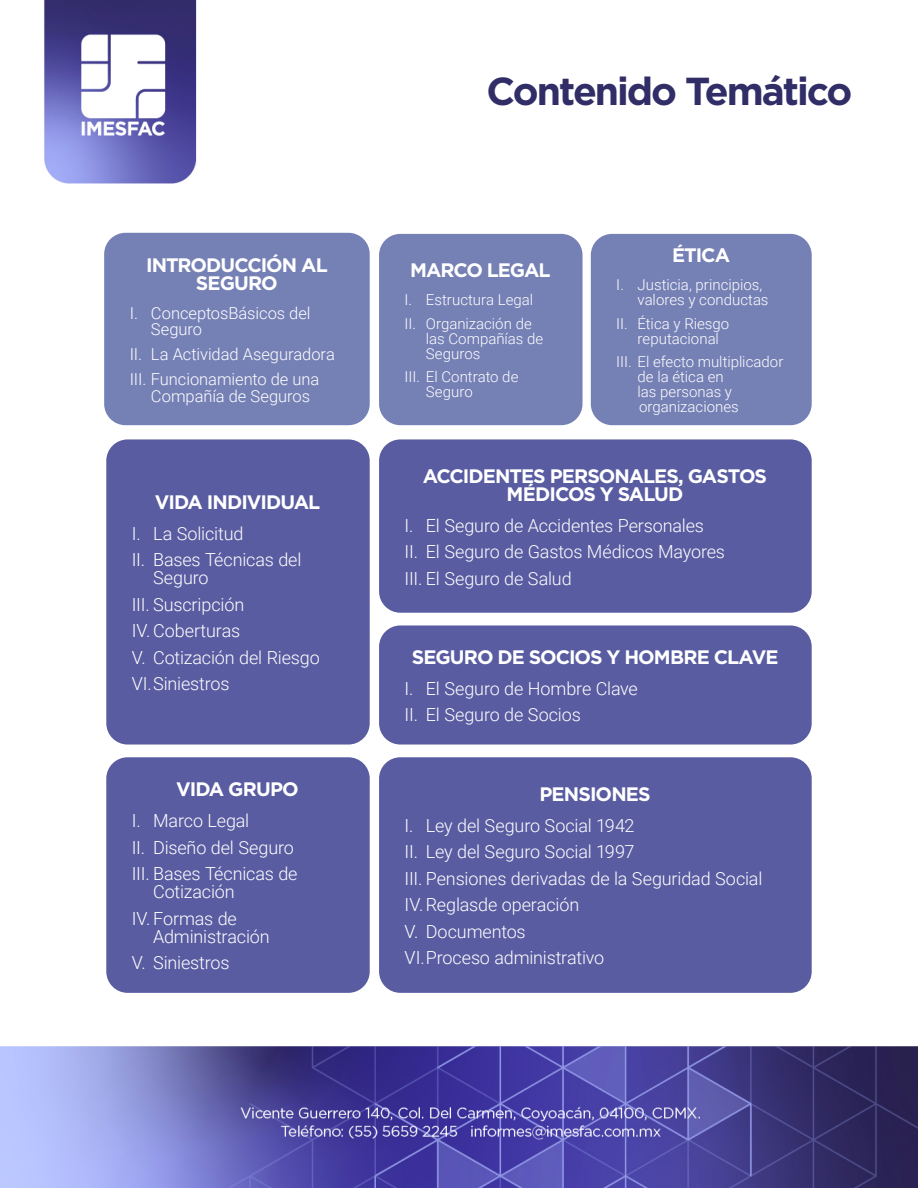
<style>
.page{position:relative;width:918px;height:1188px;background:#fff}
.page>*{position:absolute;margin:0;border:0;box-sizing:border-box;transform-origin:0 0}
.t1{font:700 39px "Gotham";letter-spacing:-.05em;color:#312d67}
.t2{font:700 19.5px/18px "Gotham";letter-spacing:-.05em;color:#fff;text-align:center}
.t3{font:300 18px/26.5px "Roboto";letter-spacing:-.01em;color:#fff}
.t4{font:300 16.5px/16.5px "Roboto";letter-spacing:-.005em;color:#fff}
.t5{font:300 15px/15px "Roboto";color:#fff}
</style>
<div class="page">
<img style="left:1px;top:0;width:917px;height:1188px">
<div style="left:104px;top:233px;width:266px;height:192px;background:#7580b5;border-radius:21px"></div>
<div style="left:106px;top:439px;width:264px;height:306px;background:#595ca1;border-radius:21px"></div>
<div style="left:106px;top:757px;width:264px;height:236px;background:#595ca1;border-radius:21px"></div>
<div style="left:379px;top:234px;width:204px;height:191px;background:#7580b5;border-radius:21px"></div>
<div style="left:591px;top:234px;width:221px;height:191px;background:#7580b5;border-radius:21px"></div>
<div style="left:379px;top:439px;width:433px;height:174px;background:#595ca1;border-radius:21px"></div>
<div style="left:379px;top:625px;width:433px;height:120px;background:#595ca1;border-radius:21px"></div>
<div style="left:379px;top:757px;width:433px;height:236px;background:#595ca1;border-radius:21px"></div>
<p class="t2" style="left:146px;top:256px;width:183px">INTRODUCCIÓN AL<br>SEGURO</p>
<p class="t4" style="left:151px;top:304px;width:161px;text-indent:-21px">I. ConceptosBásicos del<br>Seguro</p>
<p class="t4" style="left:130px;top:341px;width:207px;line-height:25px">II. La Actividad Aseguradora<br>III. Funcionamiento de una</p>
<p class="t4" style="left:151px;top:387px;width:161px">Compañía de Seguros</p>
<p class="t2" style="left:155px;top:493px;width:167px">VIDA INDIVIDUAL</p>
<p class="t3" style="left:132px;top:520px;width:171px">I. La Solicitud<br>II. Bases Técnicas del</p>
<p class="t3" style="left:132px;top:564px;width:190px;text-indent:21px">Seguro<br>III. Suscripción<br>IV.Coberturas<br>V. Cotización del Riesgo<br>VI.Siniestros</p>
<p class="t2" style="left:176px;top:780px;width:124px">VIDA GRUPO</p>
<p class="t3" style="left:132px;top:807px;width:167px">I. Marco Legal<br>II. Diseño del Seguro<br>III. Bases Técnicas de</p>
<p class="t3" style="left:132px;top:878px;width:107px;text-align:right">Cotización<br>IV.Formas de</p>
<p class="t3" style="left:132px;top:922px;width:140px;text-indent:21px">Administración<br>V. Siniestros</p>
<h1 class="t1" style="left:487px;top:66px;width:367px">Contenido Temático</h1>
<p class="t2" style="left:410px;top:261px;width:142px">MARCO LEGAL</p>
<p class="t5" style="left:405px;top:288px;width:130px;line-height:23.5px">I. Estructura Legal<br>II. Organización de</p>
<p class="t5" style="left:426px;top:330px;width:119px">las Compañías de<br>Seguros</p>
<p class="t5" style="left:426px;top:369px;width:94px;text-indent:-21px">III. El Contrato de<br>Seguro</p>
<p class="t2" style="left:672px;top:246px;width:60px">ÉTICA</p>
<p class="t5" style="left:638px;top:277px;width:133px;text-indent:-21px">I. Justicia, principios, valores y conductas</p>
<p class="t5" style="left:638px;top:315px;width:93px;text-indent:-21px">II. Ética y Riesgo reputacional</p>
<p class="t5" style="left:638px;top:354px;width:147px;text-indent:-21px">III. El efecto multiplicador de la ética en<br>las personas y organizaciones</p>
<p class="t2" style="left:423px;top:467px;width:346px">ACCIDENTES PERSONALES, GASTOS<br>MÉDICOS Y SALUD</p>
<p class="t3" style="left:405px;top:511px;width:322px">I. El Seguro de Accidentes Personales<br>II. El Seguro de Gastos Médicos Mayores<br>III. El Seguro de Salud</p>
<p class="t2" style="left:412px;top:648px;width:368px">SEGURO DE SOCIOS Y HOMBRE CLAVE</p>
<p class="t3" style="left:405px;top:675px;width:235px">I. El Seguro de Hombre Clave<br>II. El Seguro de Socios</p>
<p class="t2" style="left:539px;top:785px;width:113px">PENSIONES</p>
<p class="t3" style="left:405px;top:812px;width:359px">I. Ley del Seguro Social 1942<br>II. Ley del Seguro Social 1997<br>III. Pensiones derivadas de la Seguridad Social<br>IV.Reglasde operación<br>V. Documentos<br>VI.Proceso administrativo</p>
</div>
